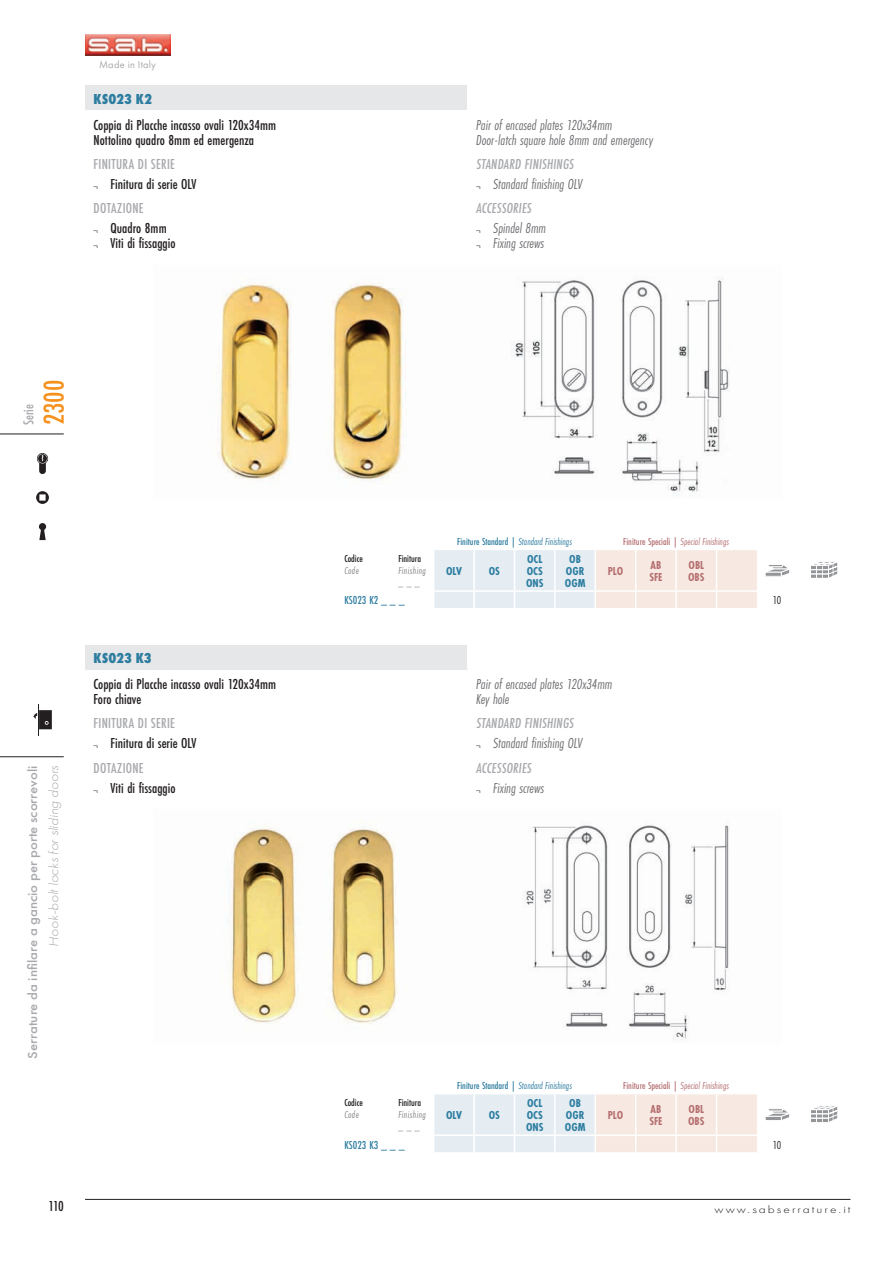
<style>
.page{position:relative;width:893px;height:1263px;background:#fff}
.page>*{position:absolute;margin:0;border:0;box-sizing:border-box;transform-origin:0 0}
.t1{font:500 30px "Futura PT Cond";color:#f6911e}
.TabINT_DescrITA{font:500 15px "Futura PT Cond";color:#231f20}
.TabINT_DescrING{font:italic 15px "Futura PT Cond";color:#6c6d70}
.TabINT_TitolettoING{font:italic 500 15px "Futura PT Cond";letter-spacing:.01em;color:#a8a9ad}
.TabINT_TitolettoITA{font:500 15px "Futura PT Cond";letter-spacing:.015em;color:#a8a9ad}
.TabINT_CodiceCatalog{font:800 15px "Futura PT Cond";letter-spacing:.005em;color:#2d7da0}
.t2{font:500 13.5px "Futura PT";color:#a8a9ad;scale:1.1 1}
.t3{font:italic 300 13.5px "Futura PT";color:#a8a9ad;scale:1.1 1}
.TabPrFIN_TitoloStd{font:700 12px "Futura PT Cond";color:#2d7da0}
.TabPrFIN_TitoloSpec{font:700 12px "Futura PT Cond";color:#b67071}
.TabDIM_Codice{font:500 12px "Futura PT Cond";color:#2d7da0}
.TabDIM_Valore{font:12px "Futura PT Cond";color:#231f20}
.t4{font:300 10.8px "Futura PT";letter-spacing:.15em;color:#231f20;scale:1.25 1}
.TabPrFIN_TitolettoSt{font:italic 10.5px "Futura PT Cond";color:#2d7da0}
.TabPrFIN_TitolettoSp{font:500 10.5px "Futura PT Cond";color:#b67071}
.TabDIM_Titolo{font:italic 10.5px "Futura PT Cond";letter-spacing:.04em;color:#808285}
.TabDIM_Titolo-2{font:500 10.5px "Futura PT Cond";color:#231f20}
.t5{font:10.5px "Futura PT";letter-spacing:.02em;color:#a8a9ad}
.s1{font-weight:400;font-style:italic;font-size:9px}
.s2{font-size:9px;color:#231f20}
.s3{font-weight:500;font-style:normal}
.s4{font-weight:400;font-style:italic}
</style>
<div class="page">
<img style="left:85px;top:34px;width:85px;height:21px">
<hr style="left:85px;top:1199px;width:765px;height:1px;background:#231f20">
<hr style="left:0;top:756px;width:64px;height:1px;background:#231f20">
<hr style="left:0;top:434px;width:64px;height:1px;background:#231f20">
<hr style="left:38px;top:704px;width:1px;height:32px;background:#231f20">
<svg style="left:33px;top:710px;width:19px;height:19px"></svg>
<svg style="left:37px;top:453px;width:11px;height:21px"></svg>
<svg style="left:36px;top:491px;width:13px;height:13px"></svg>
<svg style="left:39px;top:523px;width:7px;height:17px"></svg>
<div style="left:85px;top:86px;width:383px;height:24px;background:#e6e7e9"></div>
<hr style="left:467px;top:85px;width:384px;height:2px;background:#fff">
<svg style="left:467px;top:87px;width:1px;height:23px"></svg>
<img style="left:219px;top:278px;width:511px;height:218px">
<svg style="left:434px;top:550px;width:356px;height:58px;background:#efedec"></svg>
<svg style="left:811px;top:562px;width:27px;height:16px"></svg>
<div style="left:85px;top:645px;width:383px;height:24px;background:#e6e7e9"></div>
<hr style="left:467px;top:644px;width:384px;height:2px;background:#fff">
<svg style="left:467px;top:646px;width:1px;height:23px"></svg>
<img style="left:228px;top:821px;width:501px;height:219px">
<svg style="left:434px;top:1094px;width:356px;height:58px;background:#efedec"></svg>
<svg style="left:811px;top:1106px;width:27px;height:16px"></svg>
<p class="t5" style="left:99px;top:58px;width:59px">Made in Italy</p>
<p class="TabINT_CodiceCatalog" style="left:94px;top:90px;width:60px">KS023 K2</p>
<p class="TabINT_DescrITA" style="left:94px;top:116px;width:184px">Coppia di Placche incasso ovali 120x34mm</p>
<p class="TabINT_DescrITA" style="left:94px;top:131px;width:162px">Nottolino quadro 8mm ed emergenza</p>
<p class="TabINT_DescrING" style="left:476px;top:116px;width:138px">Pair of encased plates 120x34mm</p>
<p class="TabINT_DescrING" style="left:476px;top:131px;width:178px">Door-latch square hole 8mm and emergency</p>
<p class="TabINT_TitolettoITA" style="left:94px;top:155px;width:83px">FINITURA DI SERIE</p>
<p class="TabINT_TitolettoING" style="left:476px;top:155px;width:99px">STANDARD FINISHINGS</p>
<p class="TabINT_DescrITA" style="left:94px;top:175px;width:104px"><span class="s1">¬</span> Finitura di serie OLV</p>
<p class="TabINT_DescrING" style="left:476px;top:176px;width:107px"><span class="s2">¬</span> Standard finishing OLV</p>
<p class="TabINT_TitolettoITA" style="left:94px;top:199px;width:52px">DOTAZIONE</p>
<p class="TabINT_TitolettoING" style="left:476px;top:199px;width:57px">ACCESSORIES</p>
<p class="TabINT_DescrITA" style="left:94px;top:219px;width:75px"><span class="s1">¬</span> Quadro 8mm</p>
<p class="TabINT_DescrITA" style="left:94px;top:234px;width:84px"><span class="s1">¬</span> Viti di fissaggio</p>
<p class="TabINT_DescrING" style="left:476px;top:220px;width:71px"><span class="s2">¬</span> Spindel 8mm</p>
<p class="TabINT_DescrING" style="left:476px;top:235px;width:70px"><span class="s2">¬</span> Fixing screws</p>
<p class="TabINT_TitolettoITA" style="left:20px;top:425px;width:22px;rotate:-90deg">Serie</p>
<h1 class="t1" style="left:36px;top:425px;width:47px;rotate:-90deg">2300</h1>
<p class="t2" style="left:24px;top:1059px;width:268px;rotate:-90deg">Serrature da infilare a gancio per porte scorrevoli</p>
<p class="t3" style="left:46px;top:946px;width:166px;rotate:-90deg">Hook-bolt locks for sliding doors</p>
<p class="TabDIM_Titolo-2" style="left:344px;top:552px;width:20px">Codice</p>
<p class="TabDIM_Titolo-2" style="left:398px;top:552px;width:24px">Finitura</p>
<p class="TabDIM_Titolo" style="left:344px;top:564px;width:16px">Code</p>
<p class="TabDIM_Titolo" style="left:398px;top:564px;width:29px">Finishing</p>
<p class="TabDIM_Titolo" style="left:398px;top:576px;width:23px">_ _ _</p>
<p class="TabPrFIN_TitolettoSt" style="left:457px;top:536px;width:116px"><span class="s3">Finiture Standard |</span> Standard Finishings</p>
<p class="TabPrFIN_TitolettoSp" style="left:623px;top:535px;width:107px">Finiture Speciali | <span class="s4">Special Finishings</span></p>
<p class="TabPrFIN_TitoloStd" style="left:446px;top:564px;width:17px">OLV</p>
<p class="TabPrFIN_TitoloStd" style="left:489px;top:564px;width:13px">OS</p>
<p class="TabPrFIN_TitoloStd" style="left:527px;top:552px;width:17px">OCL</p>
<p class="TabPrFIN_TitoloStd" style="left:527px;top:564px;width:18px">OCS</p>
<p class="TabPrFIN_TitoloStd" style="left:526px;top:576px;width:19px">ONS</p>
<p class="TabPrFIN_TitoloStd" style="left:569px;top:552px;width:13px">OB</p>
<p class="TabPrFIN_TitoloStd" style="left:566px;top:564px;width:20px">OGR</p>
<p class="TabPrFIN_TitoloStd" style="left:565px;top:576px;width:22px">OGM</p>
<p class="TabPrFIN_TitoloSpec" style="left:608px;top:564px;width:17px">PLO</p>
<p class="TabPrFIN_TitoloSpec" style="left:651px;top:558px;width:12px">AB</p>
<p class="TabPrFIN_TitoloSpec" style="left:649px;top:570px;width:15px">SFE</p>
<p class="TabPrFIN_TitoloSpec" style="left:688px;top:558px;width:17px">OBL</p>
<p class="TabPrFIN_TitoloSpec" style="left:688px;top:570px;width:18px">OBS</p>
<p class="TabINT_CodiceCatalog" style="left:94px;top:649px;width:60px">KS023 K3</p>
<p class="TabINT_DescrITA" style="left:94px;top:675px;width:184px">Coppia di Placche incasso ovali 120x34mm</p>
<p class="TabINT_DescrITA" style="left:94px;top:690px;width:49px">Foro chiave</p>
<p class="TabDIM_Codice" style="left:344px;top:593px;width:62px">KS023 K2 _ _ _</p>
<p class="TabDIM_Valore" style="left:773px;top:593px;width:10px">10</p>
<p class="TabINT_DescrING" style="left:476px;top:676px;width:138px">Pair of encased plates 120x34mm</p>
<p class="TabINT_DescrING" style="left:476px;top:691px;width:35px">Key hole</p>
<p class="TabINT_TitolettoITA" style="left:94px;top:714px;width:83px">FINITURA DI SERIE</p>
<p class="TabINT_TitolettoING" style="left:476px;top:714px;width:99px">STANDARD FINISHINGS</p>
<p class="TabINT_DescrITA" style="left:94px;top:734px;width:104px"><span class="s1">¬</span> Finitura di serie OLV</p>
<p class="TabINT_DescrING" style="left:476px;top:735px;width:107px"><span class="s2">¬</span> Standard finishing OLV</p>
<p class="TabINT_TitolettoITA" style="left:94px;top:759px;width:52px">DOTAZIONE</p>
<p class="TabINT_TitolettoING" style="left:476px;top:759px;width:57px">ACCESSORIES</p>
<p class="TabINT_DescrITA" style="left:94px;top:779px;width:84px"><span class="s1">¬</span> Viti di fissaggio</p>
<p class="TabINT_DescrING" style="left:476px;top:779px;width:70px"><span class="s2">¬</span> Fixing screws</p>
<p class="TabDIM_Titolo-2" style="left:344px;top:1096px;width:20px">Codice</p>
<p class="TabDIM_Titolo-2" style="left:398px;top:1096px;width:24px">Finitura</p>
<p class="TabDIM_Titolo" style="left:344px;top:1108px;width:16px">Code</p>
<p class="TabDIM_Titolo" style="left:398px;top:1108px;width:29px">Finishing</p>
<p class="TabDIM_Titolo" style="left:398px;top:1120px;width:23px">_ _ _</p>
<p class="TabPrFIN_TitolettoSt" style="left:457px;top:1080px;width:116px"><span class="s3">Finiture Standard |</span> Standard Finishings</p>
<p class="TabPrFIN_TitolettoSp" style="left:623px;top:1080px;width:107px">Finiture Speciali | <span class="s4">Special Finishings</span></p>
<p class="TabPrFIN_TitoloStd" style="left:446px;top:1108px;width:17px">OLV</p>
<p class="TabPrFIN_TitoloStd" style="left:489px;top:1108px;width:13px">OS</p>
<p class="TabPrFIN_TitoloStd" style="left:527px;top:1096px;width:17px">OCL</p>
<p class="TabPrFIN_TitoloStd" style="left:527px;top:1108px;width:18px">OCS</p>
<p class="TabPrFIN_TitoloStd" style="left:526px;top:1120px;width:19px">ONS</p>
<p class="TabPrFIN_TitoloStd" style="left:569px;top:1096px;width:13px">OB</p>
<p class="TabPrFIN_TitoloStd" style="left:566px;top:1108px;width:20px">OGR</p>
<p class="TabPrFIN_TitoloStd" style="left:565px;top:1120px;width:22px">OGM</p>
<p class="TabPrFIN_TitoloSpec" style="left:608px;top:1108px;width:17px">PLO</p>
<p class="TabPrFIN_TitoloSpec" style="left:651px;top:1102px;width:12px">AB</p>
<p class="TabPrFIN_TitoloSpec" style="left:649px;top:1114px;width:15px">SFE</p>
<p class="TabPrFIN_TitoloSpec" style="left:688px;top:1102px;width:17px">OBL</p>
<p class="TabPrFIN_TitoloSpec" style="left:688px;top:1114px;width:18px">OBS</p>
<p class="TabDIM_Codice" style="left:344px;top:1138px;width:62px">KS023 K3 _ _ _</p>
<p class="TabDIM_Valore" style="left:773px;top:1138px;width:10px">10</p>
<p class="TabINT_DescrITA" style="left:48px;top:1197px;width:17px">110</p>
<p class="t4" style="left:715px;top:1203px;width:110px">www.sabserrature.it</p>
</div>
